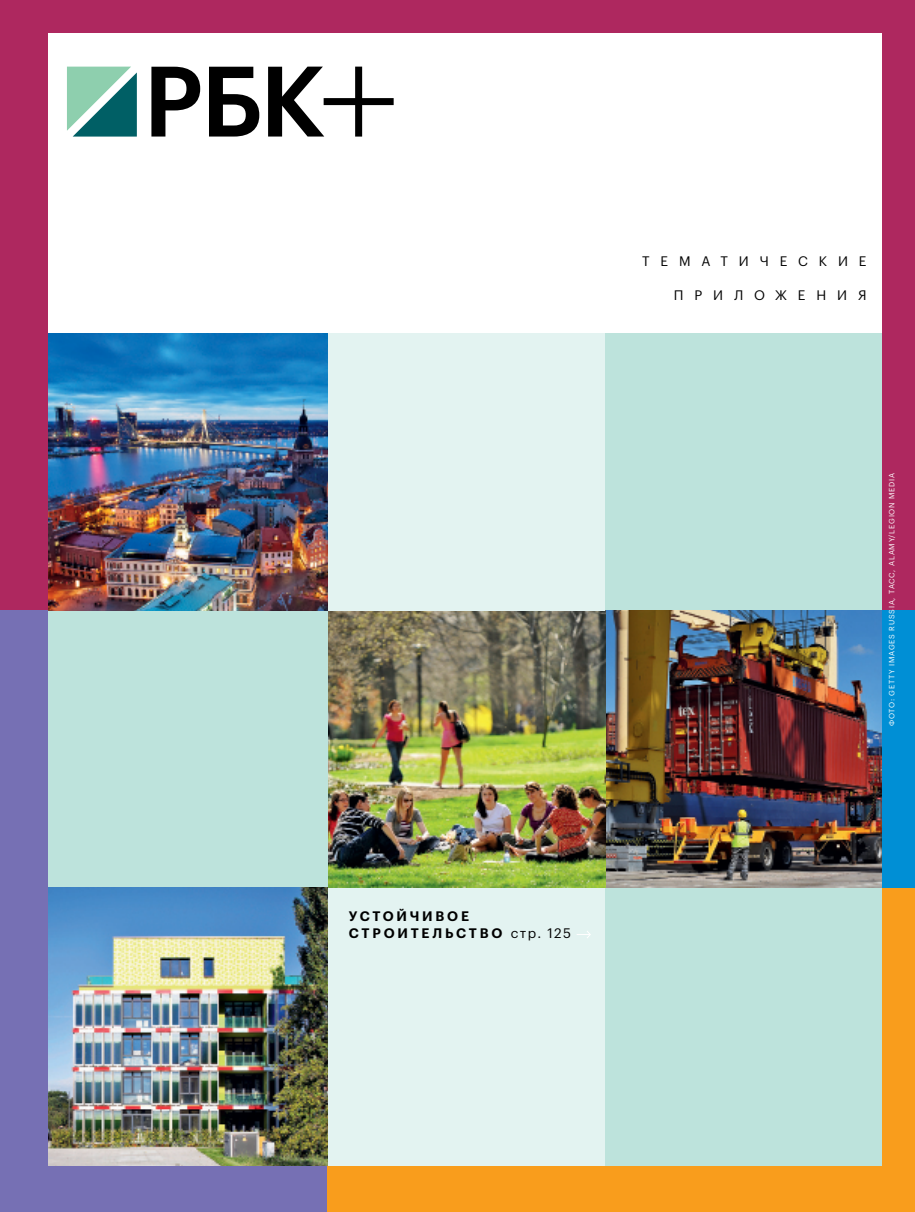
<style>
.page{position:relative;width:915px;height:1212px;background:#fff}
.page>*{position:absolute;margin:0;border:0;box-sizing:border-box;transform-origin:0 0}
.t1{font:600 13.5px/16.6px "Graphik RBCLC";letter-spacing:.205em;color:#000}
.t2{font:13.5px "Graphik RBCLC";letter-spacing:.805em;color:#000}
.t3{font:7.5px "Graphik RBCLC";letter-spacing:.105em;color:#fff}
.s1{font-weight:400}
</style>
<div class="page">
<div style="left:0;top:0;width:914px;height:1212px;background:#ae285f"></div>
<div style="left:0;top:610px;width:327px;height:602px;background:#7670b4"></div>
<div style="left:327px;top:888px;width:587px;height:324px;background:#f99d1c"></div>
<div style="left:327px;top:610px;width:587px;height:278px;background:#008fd5"></div>
<div style="left:48px;top:33px;width:833px;height:1133px;background:#fff"></div>
<div style="left:605px;top:333px;width:276px;height:277px;background:#bde3dc"></div>
<div style="left:605px;top:888px;width:276px;height:278px;background:#bde3dc"></div>
<img style="left:605px;top:610px;width:276px;height:278px">
<img style="left:327px;top:610px;width:278px;height:278px">
<div style="left:327px;top:888px;width:278px;height:278px;background:#e3f3f1"></div>
<div style="left:327px;top:333px;width:278px;height:277px;background:#e3f3f1"></div>
<div style="left:48px;top:610px;width:279px;height:278px;background:#bde3dc"></div>
<img style="left:48px;top:888px;width:279px;height:278px">
<img style="left:48px;top:333px;width:279px;height:277px">
<svg style="left:577px;top:931px;width:14px;height:7px"></svg>
<svg style="left:67px;top:67px;width:70px;height:70px;background:#65a79c"></svg>
<svg style="left:151px;top:67px;width:49px;height:70px"></svg>
<svg style="left:209px;top:67px;width:50px;height:70px"></svg>
<svg style="left:268px;top:67px;width:125px;height:70px"></svg>
<h1 class="t2" style="left:642px;top:251px;width:226px">ТЕМАТИЧЕСКИЕ</h1>
<h1 class="t2" style="left:673px;top:285px;width:194px">ПРИЛОЖЕНИЯ</h1>
<p class="t3" style="left:885px;top:726px;width:255px;rotate:-90deg">ФОТО: GETTY IMAGES RUSSIA, ТАСС, ALAMY/LEGION MEDIA</p>
<h1 class="t1" style="left:349px;top:906px;width:223px">УСТОЙЧИВОЕ<br>СТРОИТЕЛЬСТВО <span class="s1">стр. 125</span></h1>
</div>
